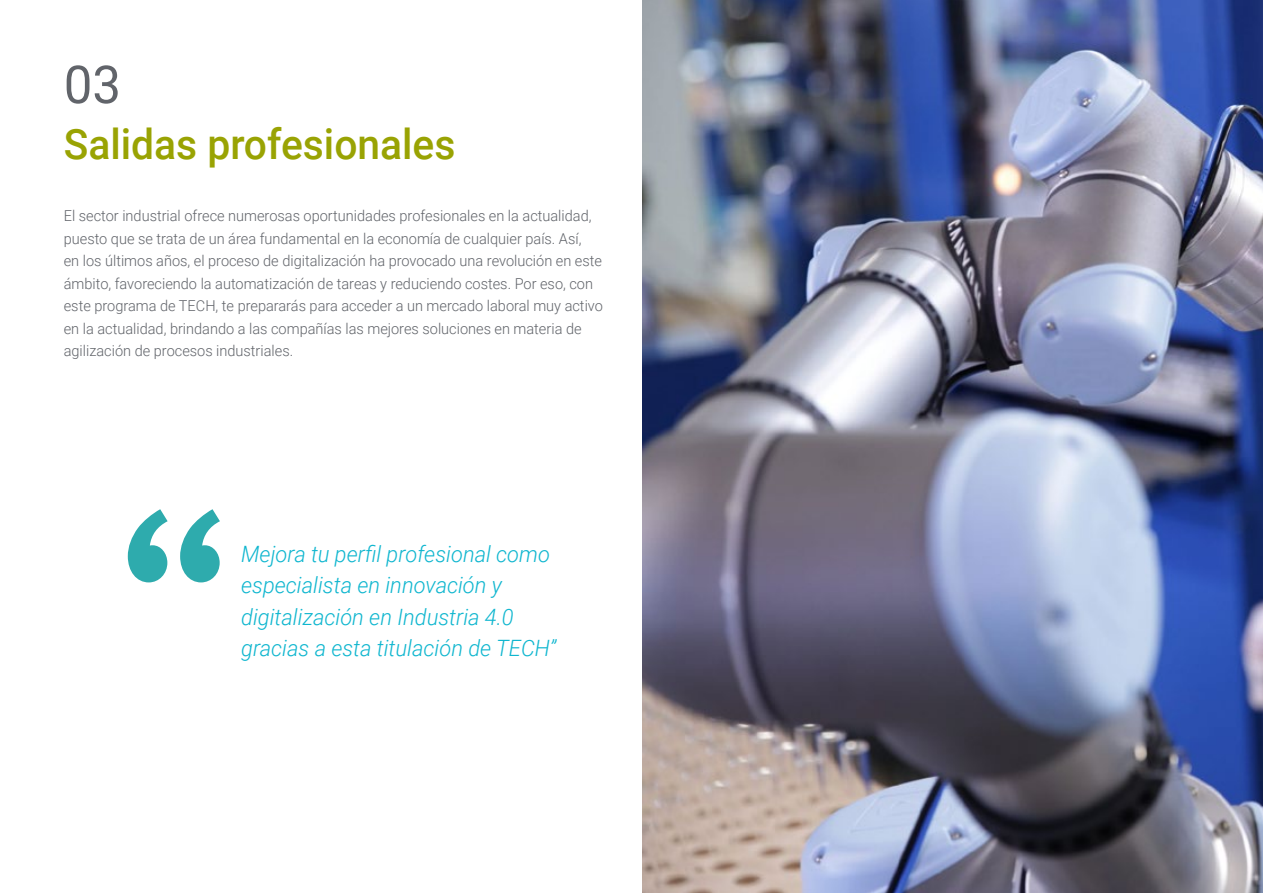
<style>
.page{position:relative;width:1263px;height:893px;background:#fff}
.page>*{position:absolute;margin:0;border:0;box-sizing:border-box;transform-origin:0 0}
.t1{font:52.5px "Roboto";color:#61646a}
.t2{font:500 42px "Roboto";color:#99a303}
.t3{font:italic 300 22.5px/31.5px "Roboto";color:#0fb6cf}
.t4{font:300 15px/22.5px "Roboto";color:#61646a}
</style>
<div class="page">
<img style="left:642px;top:0;width:621px;height:893px">
<svg style="left:128px;top:509px;width:92px;height:73px"></svg>
<h1 class="t1" style="left:64px;top:48px;width:59px">03</h1>
<h2 class="t2" style="left:64px;top:115px;width:393px">Salidas profesionales</h2>
<p class="t4" style="left:64px;top:204px;width:541px">El sector industrial ofrece numerosas oportunidades profesionales en la actualidad, puesto que se trata de un área fundamental en la economía de cualquier país. Así,<br>en los últimos años, el proceso de digitalización ha provocado una revolución en este ámbito, favoreciendo la automatización de tareas y reduciendo costes. Por eso, con este programa de TECH, te prepararás para acceder a un mercado laboral muy activo en la actualidad, brindando a las compañías las mejores soluciones en materia de agilización de procesos industriales.</p>
<h3 class="t3" style="left:241px;top:537px;width:317px">Mejora tu perfil profesional como especialista en innovación y digitalización en Industria 4.0 gracias a esta titulación de TECH”</h3>
</div>
